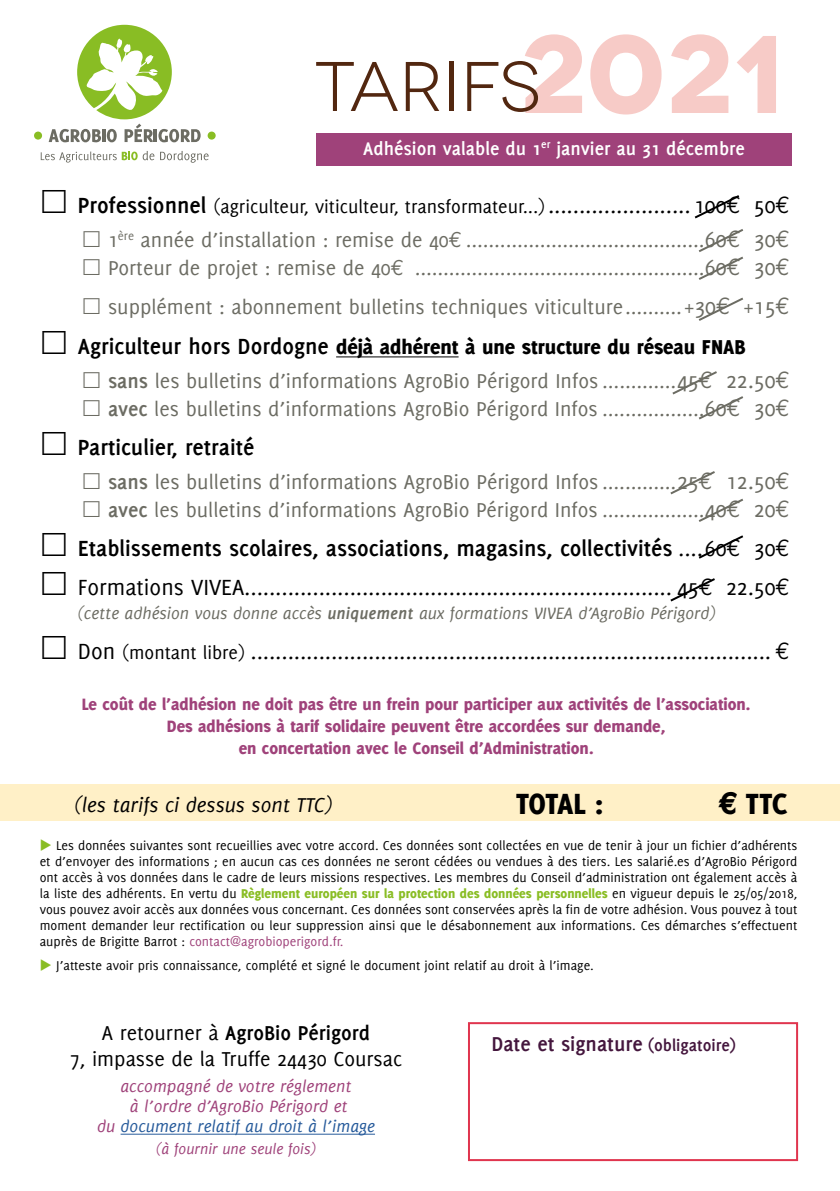
<style>
.page{position:relative;width:840px;height:1191px;background:#fff}
.page>*{position:absolute;margin:0;border:0;box-sizing:border-box;transform-origin:0 0}
.t1{font:700 110px "Novecentowide";color:#f7cbc7}
.t2{font:70px "Novecentowide";letter-spacing:-.01em;color:#522710}
.t3{font:800 32px "Delicious";letter-spacing:-.02em;color:#000}
.t4{font:24px/39.4px "Delicious";color:#000}
.t5{font:700 24px "Delicious";color:#000}
.t6{font:22px/28px "Delicious";color:#6c6c63}
.t7{font:22px/25.6px "Delicious";color:#000;text-align:center}
.t8{font:700 22px "Delicious";color:#44163d}
.t9{font:italic 22px "Delicious";color:#000}
.t10{font:20px "Delicious";color:#000}
.t11{font:700 20px "Delicious";color:#fff}
.t12{font:800 18px/22px "Delicious";color:#9f427a;text-align:center}
.t13{font:italic 18px/20px "Delicious";color:#9f427a;text-align:center}
.t14{font:italic 18px "Delicious";color:#6c6c63}
.t15{font:italic 16px "Delicious";color:#9f427a}
.t16{font:14px/16px "Delicious";color:#000;text-align:justify}
.s1{font-weight:700;font-size:24px}
.s2{font-size:24px}
.s3{font-weight:700;font-size:24px;color:#000}
.s4{font-weight:800;color:#000}
.s5{font-weight:700}
.s6{font-size:20px}
.s7{color:#89bd24}
.s8{font-weight:800;color:#89bd24}
.s9{color:#9f427a}
.s10{color:#275b9b}
.s11{font-size:18px}
</style>
<div class="page">
<hr style="left:336px;top:356px;width:122px;height:1px;background:#000">
<svg style="left:698px;top:535px;width:46px;height:24px"></svg>
<div style="left:0;top:784px;width:839px;height:36px;background:#fff0c7"></div>
<hr style="left:120px;top:1133px;width:255px;height:1px;background:#275b9b">
<div style="left:467px;top:1022px;width:330px;height:139px;border:2px solid #e0354e"></div>
<div style="left:316px;top:133px;width:475px;height:32px;background:#9f427a"></div>
<div style="left:34px;top:132px;width:8px;height:8px;background:#89bd24;border-radius:50%"></div>
<svg style="left:49px;top:25px;width:151px;height:117px"></svg>
<div style="left:207px;top:132px;width:8px;height:8px;background:#89bd24;border-radius:50%"></div>
<svg style="left:41px;top:151px;width:113px;height:12px"></svg>
<svg style="left:160px;top:151px;width:48px;height:12px"></svg>
<svg style="left:694px;top:195px;width:46px;height:24px"></svg>
<svg style="left:698px;top:229px;width:46px;height:51px"></svg>
<svg style="left:698px;top:297px;width:46px;height:24px"></svg>
<svg style="left:672px;top:371px;width:72px;height:49px"></svg>
<svg style="left:670px;top:471px;width:74px;height:51px"></svg>
<svg style="left:670px;top:578px;width:45px;height:24px"></svg>
<h1 class="t1" style="left:519px;top:5px;width:267px">2021</h1>
<h3 class="t11" style="left:363px;top:137px;width:383px">Adhésion valable du 1<sup>er</sup> janvier au 31 décembre</h3>
<h2 class="t2" style="left:314px;top:46px;width:228px">TARIFS</h2>
<h3 class="t10" style="left:78px;top:196px;width:711px"><span class="s1">Professionnel</span> (agriculteur, viticulteur, transformateur...)<span class="s2">....................... 100¤ 50¤</span></h3>
<h3 class="t6" style="left:108px;top:226px;width:681px">1<sup>ère</sup> année d’installation : remise de 40¤ ..........................................<span class="s2">60¤ 30¤<br></span>Porteur de projet : remise de 40¤ ...................................................<span class="s2">60¤ 30¤</span></h3>
<h3 class="t6" style="left:78px;top:287px;width:711px;line-height:39.4px;text-indent:30px">supplément : abonnement bulletins techniques viticulture..........+<span class="s2">30¤</span> +<span class="s2">15¤<br></span><span class="s3">Agriculteur hors Dordogne</span> <span class="s4">déjà adhérent à une structure du réseau FNAB</span></h3>
<h3 class="t6" style="left:108px;top:366px;width:681px"><span class="s5">sans</span> les bulletins d’informations AgroBio Périgord Infos .............<span class="s2">45¤ 22.50¤ </span><span class="s5">avec</span> les bulletins d’informations AgroBio Périgord Infos ..................<span class="s2">60¤ 30¤</span></h3>
<h3 class="t5" style="left:78px;top:433px;width:178px">Particulier, retraité</h3>
<h3 class="t6" style="left:108px;top:467px;width:681px"><span class="s5">sans</span> les bulletins d’informations AgroBio Périgord Infos .............<span class="s2">25¤ 12.50¤ </span><span class="s5">avec</span> les bulletins d’informations AgroBio Périgord Infos ..................<span class="s2">40¤ 20¤</span></h3>
<h3 class="t4" style="left:78px;top:528px;width:711px"><span class="s5">Etablissements scolaires, associations, magasins, collectivités</span> ....60¤ 30¤<br>Formations VIVEA..................................................................... 45¤ 22.50¤</h3>
<p class="t14" style="left:77px;top:603px;width:639px">(cette adhésion vous donne accès <span class="s5">uniquement</span> aux formations VIVEA d’AgroBio Périgord)</p>
<h3 class="t4" style="left:78px;top:631px;width:711px">Don <span class="s6">(montant libre)</span> .................................................................................... ¤</h3>
<p class="t12" style="left:82px;top:693px;width:670px">Le coût de l’adhésion ne doit pas être un frein pour participer aux activités de l’association.<br>Des adhésions à tarif solidaire peuvent être accordées sur demande,<br>en concertation avec le Conseil d’Administration.</p>
<h3 class="t9" style="left:74px;top:792px;width:259px">(les tarifs ci dessus sont TTC)</h3>
<h3 class="t3" style="left:516px;top:785px;width:89px">TOTAL :</h3>
<h3 class="t3" style="left:718px;top:785px;width:70px">¤ TTC</h3>
<p class="t16" style="left:40px;top:837px;width:758px"><span class="s7">◆</span> Les données suivantes sont recueillies avec votre accord. Ces données sont collectées en vue de tenir à jour un fichier d’adhérents et d’envoyer des informations ; en aucun cas ces données ne seront cédées ou vendues à des tiers. Les salarié.es d’AgroBio Périgord ont accès à vos données dans le cadre de leurs missions respectives. Les membres du Conseil d’administration ont également accès à la liste des adhérents. En vertu du <span class="s8">Règlement européen sur la protection des données personnelles</span> en vigueur depuis le 25/05/2018, vous pouvez avoir accès aux données vous concernant. Ces données sont conservées après la fin de votre adhésion. Vous pouvez à tout moment demander leur rectification ou leur suppression ainsi que le désabonnement aux informations. Ces démarches s’effectuent auprès de Brigitte Barrot : <span class="s9">contact@agrobioperigord.fr.</span></p>
<p class="t16" style="left:40px;top:957px;width:555px"><span class="s7">◆</span> J’atteste avoir pris connaissance, complété et signé le document joint relatif au droit à l’image.</p>
<h3 class="t7" style="left:70px;top:1020px;width:333px">A retourner à <span class="s5">AgroBio Périgord<br></span>7, impasse de la Truffe 24430 Coursac</h3>
<p class="t13" style="left:97px;top:1075px;width:279px">accompagné de votre réglement<br>à l’ordre d’AgroBio Périgord et<br>du <span class="s10">document relatif au droit à l’image</span></p>
<p class="t15" style="left:156px;top:1139px;width:161px">(à fournir une seule fois)</p>
<h3 class="t8" style="left:491px;top:1031px;width:246px">Date et signature <span class="s11">(obligatoire)</span></h3>
</div>
